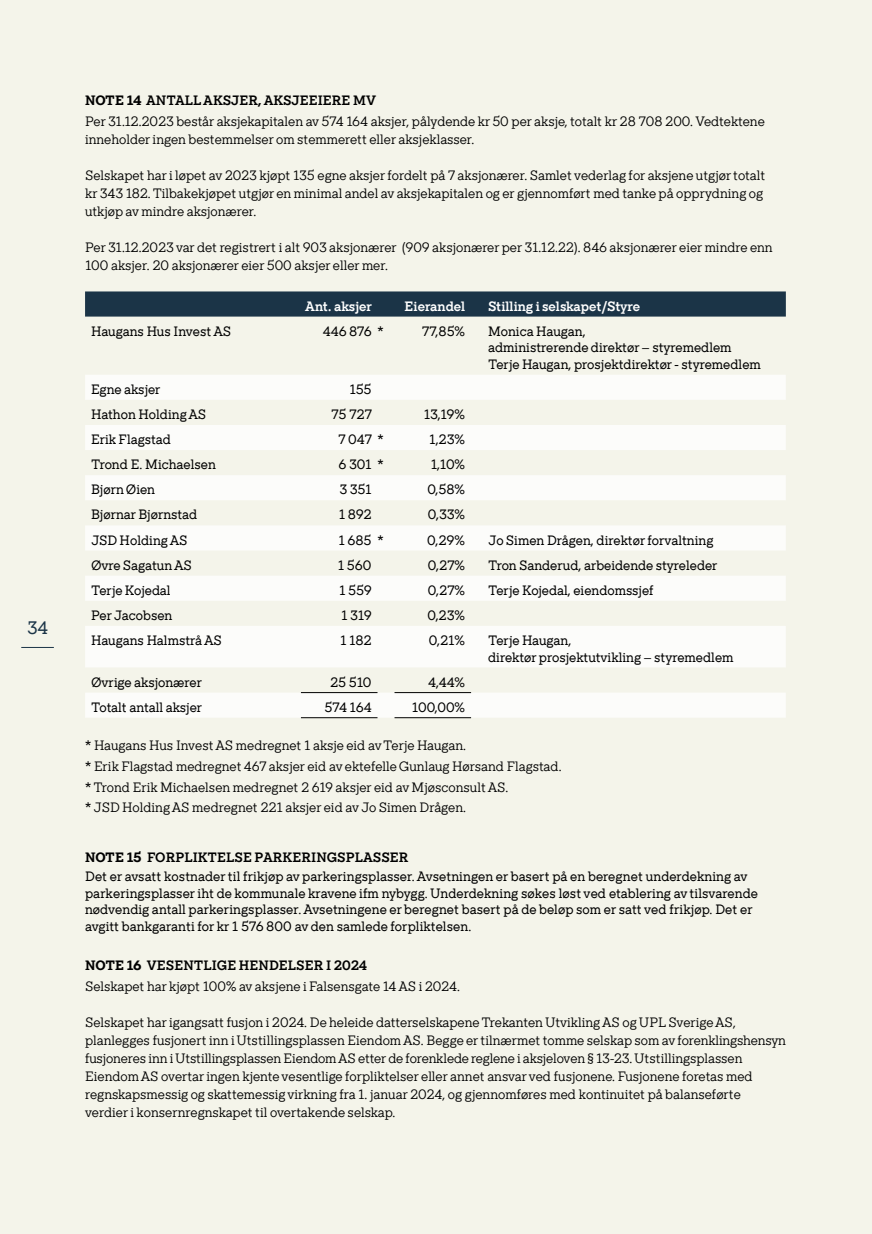
<style>
.page{position:relative;width:872px;height:1234px;background:#fff}
.page>*{position:absolute;margin:0;border:0;box-sizing:border-box;transform-origin:0 0}
.t1{font:18px "TT Rationalist";color:#1b3447}
.t2{font:13.5px/18px "TT Rationalist";color:#000}
.t3{font:13.5px/16.5px "TT Rationalist";color:#000}
.t4{font:13.5px "TT Rationalist D Bold";color:#000}
.t5{font:13.5px "TT Rationalist D Bold";color:#fff}
.s1{font-family:"TT Rationalist";font-weight:700}
</style>
<div class="page">
<div style="left:0;top:0;width:872px;height:1233px;background:#f4f4ea"></div>
<hr style="left:21px;top:647px;width:33px;height:1px;background:#1b3447">
<div style="left:85px;top:291px;width:701px;height:25px;background:#1b3447"></div>
<svg style="left:85px;top:375px;width:701px;height:342px;fill:#fcfcfa"></svg>
<hr style="left:301px;top:692px;width:76px;height:1px;background:#000">
<hr style="left:394px;top:692px;width:77px;height:1px;background:#000">
<hr style="left:301px;top:717px;width:76px;height:1px;background:#000">
<hr style="left:394px;top:717px;width:77px;height:1px;background:#000">
<h1 class="t1" style="left:27px;top:617px;width:22px">34</h1>
<p class="t4" style="left:85px;top:92px;width:292px"><span class="s1">NOTE 14</span> ANTALL AKSJER, AKSJEEIERE MV</p>
<p class="t2" style="left:85px;top:112px;width:681px">Per 31.12.2023 består aksjekapitalen av 574 164 aksjer, pålydende kr 50 per aksje, totalt kr 28 708 200. Vedtektene inneholder ingen bestemmelser om stemmerett eller aksjeklasser.</p>
<p class="t2" style="left:85px;top:166px;width:681px">Selskapet har i løpet av 2023 kjøpt 135 egne aksjer fordelt på 7 aksjonærer. Samlet vederlag for aksjene utgjør totalt kr 343 182. Tilbakekjøpet utgjør en minimal andel av aksjekapitalen og er gjennomført med tanke på opprydning og utkjøp av mindre aksjonærer.</p>
<p class="t2" style="left:85px;top:238px;width:689px">Per 31.12.2023 var det registrert i alt 903 aksjonærer (909 aksjonærer per 31.12.22). 846 aksjonærer eier mindre enn<br>100 aksjer. 20 aksjonærer eier 500 aksjer eller mer.</p>
<p class="t5" style="left:305px;top:298px;width:68px">Ant. aksjer</p>
<p class="t5" style="left:404px;top:298px;width:62px">Eierandel</p>
<p class="t5" style="left:488px;top:298px;width:154px">Stilling i selskapet/Styre</p>
<p class="t3" style="left:91px;top:323px;width:142px">Haugans Hus Invest AS</p>
<p class="t3" style="left:323px;top:323px;width:62px">446 876 *</p>
<p class="t3" style="left:422px;top:323px;width:45px">77,85%</p>
<p class="t3" style="left:488px;top:323px;width:274px">Monica Haugan,<br>administrerende direktør – styremedlem<br>Terje Haugan, prosjektdirektør - styremedlem</p>
<p class="t3" style="left:91px;top:381px;width:71px">Egne aksjer</p>
<p class="t3" style="left:350px;top:381px;width:23px">155</p>
<p class="t3" style="left:91px;top:406px;width:117px">Hathon Holding AS</p>
<p class="t3" style="left:331px;top:406px;width:42px">75 727</p>
<p class="t3" style="left:424px;top:406px;width:43px">13,19%</p>
<p class="t3" style="left:91px;top:431px;width:81px">Erik Flagstad</p>
<p class="t3" style="left:338px;top:431px;width:47px">7 047 *</p>
<p class="t3" style="left:429px;top:431px;width:37px">1,23%</p>
<p class="t3" style="left:91px;top:456px;width:126px">Trond E. Michaelsen</p>
<p class="t3" style="left:339px;top:456px;width:47px">6 301 *</p>
<p class="t3" style="left:431px;top:456px;width:36px">1,10%</p>
<p class="t3" style="left:91px;top:481px;width:66px">Bjørn Øien</p>
<p class="t3" style="left:339px;top:481px;width:34px">3 351</p>
<p class="t3" style="left:427px;top:481px;width:39px">0,58%</p>
<p class="t3" style="left:91px;top:506px;width:108px">Bjørnar Bjørnstad</p>
<p class="t3" style="left:339px;top:506px;width:34px">1 892</p>
<p class="t3" style="left:428px;top:506px;width:39px">0,33%</p>
<p class="t3" style="left:91px;top:531px;width:98px">JSD Holding AS</p>
<p class="t3" style="left:338px;top:531px;width:47px">1 685 *</p>
<p class="t3" style="left:427px;top:531px;width:39px">0,29%</p>
<p class="t3" style="left:488px;top:531px;width:227px">Jo Simen Drågen, direktør forvaltning</p>
<p class="t3" style="left:91px;top:556px;width:102px">Øvre Sagatun AS</p>
<p class="t3" style="left:338px;top:556px;width:35px">1 560</p>
<p class="t3" style="left:428px;top:556px;width:39px">0,27%</p>
<p class="t3" style="left:488px;top:556px;width:231px">Tron Sanderud, arbeidende styreleder</p>
<p class="t3" style="left:91px;top:581px;width:81px">Terje Kojedal</p>
<p class="t3" style="left:339px;top:581px;width:34px">1 559</p>
<p class="t3" style="left:428px;top:581px;width:39px">0,27%</p>
<p class="t3" style="left:488px;top:581px;width:167px">Terje Kojedal, eiendomssjef</p>
<p class="t3" style="left:91px;top:607px;width:83px">Per Jacobsen</p>
<p class="t3" style="left:341px;top:607px;width:32px">1 319</p>
<p class="t3" style="left:427px;top:607px;width:39px">0,23%</p>
<p class="t3" style="left:91px;top:632px;width:132px">Haugans Halmstrå AS</p>
<p class="t3" style="left:340px;top:632px;width:33px">1 182</p>
<p class="t3" style="left:429px;top:632px;width:38px">0,21%</p>
<p class="t3" style="left:488px;top:632px;width:247px">Terje Haugan,<br>direktør prosjektutvikling – styremedlem</p>
<p class="t3" style="left:91px;top:673px;width:113px">Øvrige aksjonærer</p>
<p class="t3" style="left:330px;top:673px;width:43px">25 510</p>
<p class="t3" style="left:428px;top:673px;width:38px">4,44%</p>
<p class="t3" style="left:91px;top:698px;width:113px">Totalt antall aksjer</p>
<p class="t3" style="left:324px;top:698px;width:49px">574 164</p>
<p class="t3" style="left:412px;top:698px;width:55px">100,00%</p>
<p class="t2" style="left:85px;top:735px;width:478px;line-height:20.7px">* Haugans Hus Invest AS medregnet 1 aksje eid av Terje Haugan.<br>* Erik Flagstad medregnet 467 aksjer eid av ektefelle Gunlaug Hørsand Flagstad. * Trond Erik Michaelsen medregnet 2 619 aksjer eid av Mjøsconsult AS.<br>* JSD Holding AS medregnet 221 aksjer eid av Jo Simen Drågen.</p>
<p class="t4" style="left:85px;top:848px;width:325px"><span class="s1">NOTE 15</span> FORPLIKTELSE PARKERINGSPLASSER</p>
<p class="t3" style="left:85px;top:868px;width:674px">Det er avsatt kostnader til frikjøp av parkeringsplasser. Avsetningen er basert på en beregnet underdekning av parkeringsplasser iht de kommunale kravene ifm nybygg. Underdekning søkes løst ved etablering av tilsvarende nødvendig antall parkeringsplasser. Avsetningene er beregnet basert på de beløp som er satt ved frikjøp. Det er avgitt bankgaranti for kr 1 576 800 av den samlede forpliktelsen.</p>
<p class="t4" style="left:85px;top:956px;width:283px"><span class="s1">NOTE 16</span> VESENTLIGE HENDELSER I 2024</p>
<p class="t2" style="left:85px;top:976px;width:376px">Selskapet har kjøpt 100% av aksjene i Falsensgate 14 AS i 2024.</p>
<p class="t2" style="left:85px;top:1012px;width:702px">Selskapet har igangsatt fusjon i 2024. De heleide datterselskapene Trekanten Utvikling AS og UPL Sverige AS, planlegges fusjonert inn i Utstillingsplassen Eiendom AS. Begge er tilnærmet tomme selskap som av forenklingshensyn fusjoneres inn i Utstillingsplassen Eiendom AS etter de forenklede reglene i aksjeloven § 13-23. Utstillingsplassen Eiendom AS overtar ingen kjente vesentlige forpliktelser eller annet ansvar ved fusjonene. Fusjonene foretas med regnskapsmessig og skattemessig virkning fra 1. januar 2024, og gjennomføres med kontinuitet på balanseførte verdier i konsernregnskapet til overtakende selskap.</p>
</div>
